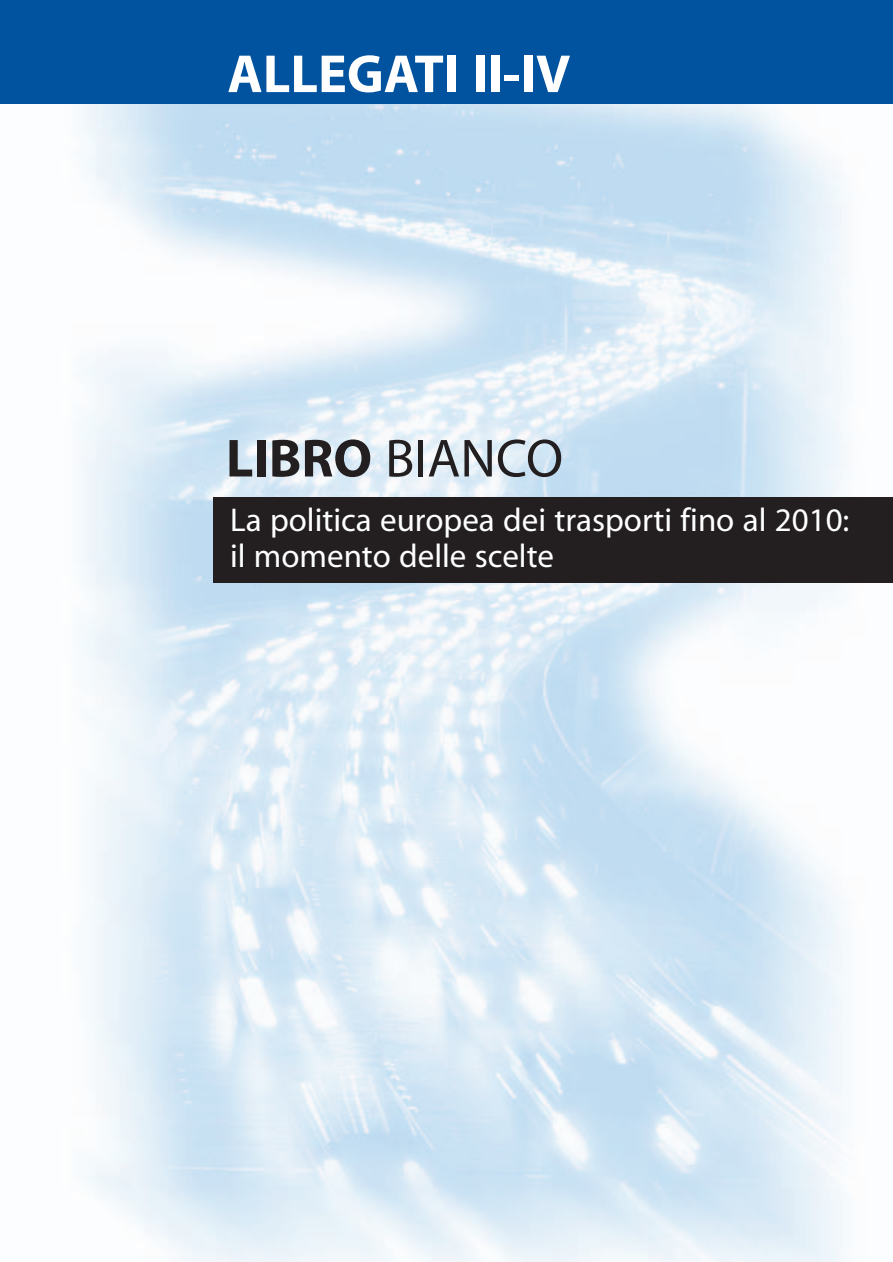
<style>
.page{position:relative;width:893px;height:1262px;background:#fff}
.page>*{position:absolute;margin:0;border:0;box-sizing:border-box;transform-origin:0 0}
.t1{font:700 54px "Myriad";color:#fff}
.t2{font:54px "Myriad";color:#231f20}
.t3{font:33px/36px "Myriad";color:#fff}
.s1{font-weight:700}
</style>
<div class="page">
<img style="left:0;top:103px;width:892px;height:1158px">
<div style="left:213px;top:497px;width:679px;height:86px;background:#231f20"></div>
<div style="left:0;top:0;width:892px;height:103px;background:#0153a0"></div>
<h1 class="t1" style="left:227px;top:54px;width:344px">ALLEGATI II-IV</h1>
<h1 class="t2" style="left:226px;top:438px;width:339px"><span class="s1">LIBRO</span> BIANCO</h1>
<p class="t3" style="left:230px;top:504px;width:620px">La politica europea dei trasporti fino al 2010: il momento delle scelte</p>
</div>
